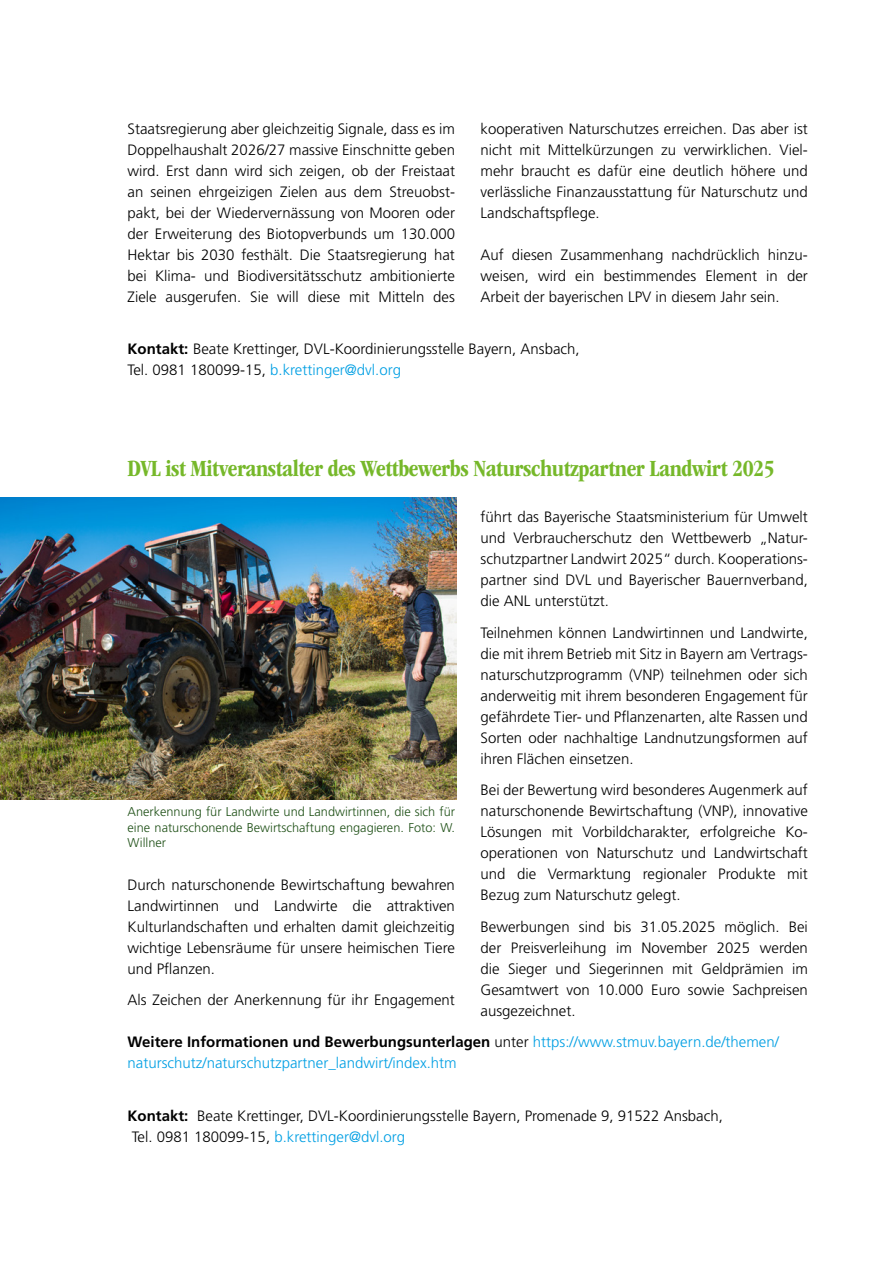
<style>
.page{position:relative;width:893px;height:1263px;background:#fff}
.page>*{position:absolute;margin:0;border:0;box-sizing:border-box;transform-origin:0 0}
.H3{font:700 condensed 24px "ITC Garamond Std";letter-spacing:-.02em;color:#76b82a}
.LT_2-Sp{font:300 15px/21px "Frutiger LT Std";color:#000;text-align:justify}
.LT_1-Sp_Kontakt{font:300 15px/21px "Frutiger LT Std";color:#000}
.LT_1-Sp_Kontakt-2{font:300 15px/21px "Frutiger LT Std";color:#009fe3}
.BU_-_grün_2sp{font:300 12.75px/15.3px "Frutiger LT Std";color:#205118;text-align:justify}
.s1{font-weight:700}
.s2{color:#009fe3}
.s3{font-weight:700;color:#000}
.s4{color:#000}
</style>
<div class="page">
<img style="left:0;top:497px;width:456px;height:303px">
<p class="LT_2-Sp" style="left:128px;top:118px;width:329px">Staatsregierung aber gleichzeitig Signale, dass es im Doppelhaushalt 2026/27 massive Einschnitte geben wird. Erst dann wird sich zeigen, ob der Freistaat an seinen ehrgeizigen Zielen aus dem Streuobst&shy;pakt, bei der Wiedervernässung von Mooren oder der Erweiterung des Biotopverbunds um 130.000<br>Hektar bis 2030 festhält. Die Staatsregierung hat bei Klima- und Biodiversitätsschutz ambitionierte Ziele ausgerufen. Sie will diese mit Mitteln des</p>
<p class="LT_2-Sp" style="left:480px;top:118px;width:329px">kooperativen Naturschutzes erreichen. Das aber ist nicht mit Mittelkürzungen zu verwirklichen. Viel&shy;mehr braucht es dafür eine deutlich höhere und verlässliche Finanzausstattung für Naturschutz und Landschaftspflege.</p>
<p class="LT_2-Sp" style="left:480px;top:244px;width:329px">Auf diesen Zusammenhang nachdrücklich hinzu&shy;weisen, wird ein bestimmendes Element in der Arbeit der bayerischen LPV in diesem Jahr sein.</p>
<p class="LT_1-Sp_Kontakt" style="left:128px;top:339px;width:454px"><span class="s1">Kontakt:</span> Beate Krettinger, DVL-Koordinierungsstelle Bayern, Ansbach,<br>Tel. 0981 180099-15, <span class="s2">b.krettinger@dvl.org</span></p>
<h1 class="H3" style="left:128px;top:455px;width:649px">DVL ist Mitveranstalter des Wettbewerbs Naturschutzpartner Landwirt 2025</h1>
<p class="LT_2-Sp" style="left:480px;top:507px;width:329px">führt das Bayerische Staatsministerium für Umwelt und Verbraucherschutz den Wettbewerb „Natur&shy;schutzpartner Landwirt 2025“ durch. Kooperations&shy;partner sind DVL und Bayerischer Bauernverband, die ANL unterstützt.</p>
<p class="LT_2-Sp" style="left:480px;top:622px;width:329px">Teilnehmen können Landwirtinnen und Landwirte, die mit ihrem Betrieb mit Sitz in Bayern am Vertrags&shy;naturschutzprogramm (VNP) teilnehmen oder sich anderweitig mit ihrem besonderen Engagement für gefährdete Tier- und Pflanzenarten, alte Rassen und Sorten oder nachhaltige Landnutzungsformen auf ihren Flächen einsetzen.</p>
<p class="LT_2-Sp" style="left:480px;top:780px;width:329px">Bei der Bewertung wird besonderes Augenmerk auf naturschonende Bewirtschaftung (VNP), innovative Lösungen mit Vorbildcharakter, erfolgreiche Ko&shy;operationen von Naturschutz und Landwirtschaft und die Vermarktung regionaler Produkte mit Bezug zum Naturschutz gelegt.</p>
<p class="LT_2-Sp" style="left:480px;top:916px;width:329px">Bewerbungen sind bis 31.05.2025 möglich. Bei der Preisverleihung im November 2025 werden die Sieger und Siegerinnen mit Geldprämien im Gesamtwert von 10.000 Euro sowie Sachpreisen ausgezeichnet.</p>
<p class="LT_1-Sp_Kontakt-2" style="left:128px;top:1032px;width:653px"><span class="s3">Weitere Informationen und Bewerbungsunterlagen</span> <span class="s4">unter</span> https://www.stmuv.bayern.de/themen/ naturschutz/naturschutzpartner_landwirt/index.htm</p>
<p class="LT_1-Sp_Kontakt" style="left:128px;top:1105px;width:597px"><span class="s1">Kontakt:</span> Beate Krettinger, DVL-Koordinierungsstelle Bayern, Promenade 9, 91522 Ansbach,<br>Tel. 0981 180099-15, <span class="s2">b.krettinger@dvl.org</span></p>
<p class="BU_-_grün_2sp" style="left:128px;top:804px;width:329px">Anerkennung für Landwirte und Landwirtinnen, die sich für eine naturschonende Bewirtschaftung engagieren. Foto: W.<br>Willner</p>
<p class="LT_2-Sp" style="left:128px;top:874px;width:329px">Durch naturschonende Bewirtschaftung bewahren Landwirtinnen und Landwirte die attraktiven Kulturlandschaften und erhalten damit gleichzeitig wichtige Lebensräume für unsere heimischen Tiere und Pflanzen.</p>
<p class="LT_2-Sp" style="left:128px;top:990px;width:329px">Als Zeichen der Anerkennung für ihr Engagement</p>
</div>
